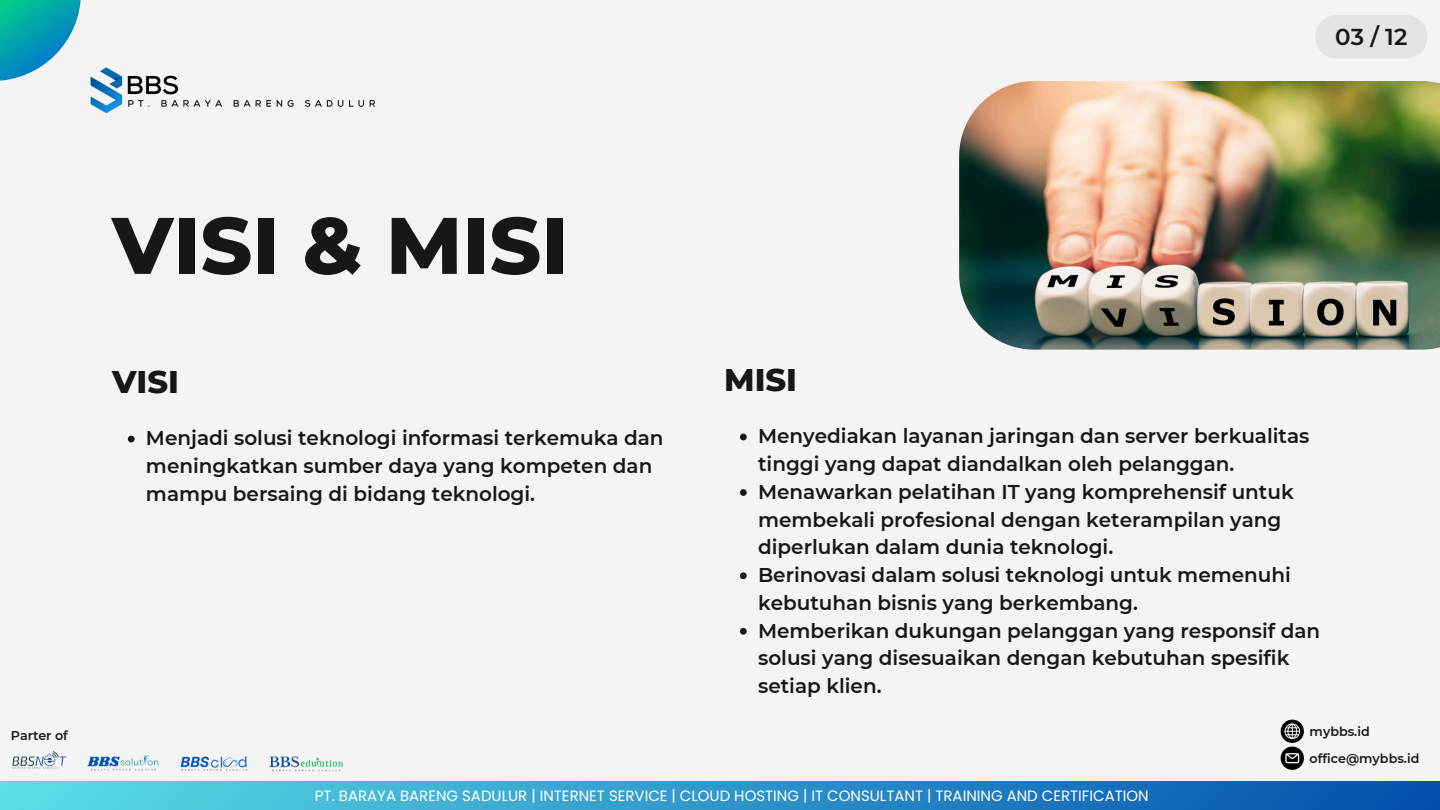
<style>
.page{position:relative;width:1440px;height:810px;background:#f4f4f4}
.page>*{position:absolute;margin:0;border:0;box-sizing:border-box;transform-origin:0 0}
.t1{font:800 80px "Montserrat";color:#171717}
.t2{font:800 32px "Montserrat";color:#171717}
.t3{font:600 23px "Montserrat";color:#171717}
.t4{font:600 20px/27.8px "Montserrat";color:#171717}
.t5{font:15px "Poppins";color:#fff}
.t6{font:600 12.7px "Montserrat";color:#171717}
</style>
<div class="page">
<img style="left:90px;top:67px;width:286px;height:47px">
<img style="left:87px;top:755px;width:257px;height:17px">
<div style="left:0;top:781px;width:1440px;height:29px;background:linear-gradient(to right,#5cdfe6,#034eaf)"></div>
<svg style="left:1281px;top:720px;width:23px;height:50px"></svg>
<img style="left:12px;top:751px;width:55px;height:18px">
<svg style="left:128px;top:436px;width:7px;height:6px"></svg>
<svg style="left:740px;top:434px;width:7px;height:6px"></svg>
<svg style="left:740px;top:489px;width:7px;height:7px"></svg>
<svg style="left:740px;top:572px;width:7px;height:7px"></svg>
<svg style="left:740px;top:628px;width:7px;height:7px"></svg>
<svg style="left:0;top:0;width:81px;height:81px"></svg>
<img style="left:959px;top:81px;width:481px;height:269px">
<svg style="left:1315px;top:15px;width:112px;height:43px"></svg>
<p class="t3" style="left:1335px;top:23px;width:74px">03 / 12</p>
<p class="t6" style="left:11px;top:727px;width:59px">Parter of</p>
<p class="t1" style="left:112px;top:196px;width:458px">VISI &amp; MISI</p>
<p class="t2" style="left:112px;top:362px;width:68px">VISI</p>
<h2 class="t2" style="left:724px;top:360px;width:74px">MISI</h2>
<h2 class="t4" style="left:146px;top:424px;width:519px">Menjadi solusi teknologi informasi terkemuka dan meningkatkan sumber daya yang kompeten dan mampu bersaing di bidang teknologi.</h2>
<p class="t4" style="left:758px;top:422px;width:553px">Menyediakan layanan jaringan dan server berkualitas tinggi yang dapat diandalkan oleh pelanggan.</p>
<p class="t4" style="left:758px;top:478px;width:537px">Menawarkan pelatihan IT yang komprehensif untuk membekali profesional dengan keterampilan yang diperlukan dalam dunia teknologi.</p>
<p class="t4" style="left:758px;top:561px;width:534px">Berinovasi dalam solusi teknologi untuk memenuhi kebutuhan bisnis yang berkembang.</p>
<p class="t4" style="left:758px;top:617px;width:564px">Memberikan dukungan pelanggan yang responsif dan solusi yang disesuaikan dengan kebutuhan spesifik setiap klien.</p>
<p class="t5" style="left:315px;top:785px;width:835px">PT. BARAYA BARENG SADULUR | INTERNET SERVICE | CLOUD HOSTING | IT CONSULTANT | TRAINING AND CERTIFICATION</p>
<p class="t6" style="left:1310px;top:724px;width:62px">mybbs.id</p>
<p class="t6" style="left:1310px;top:750px;width:111px">office@mybbs.id</p>
</div>
